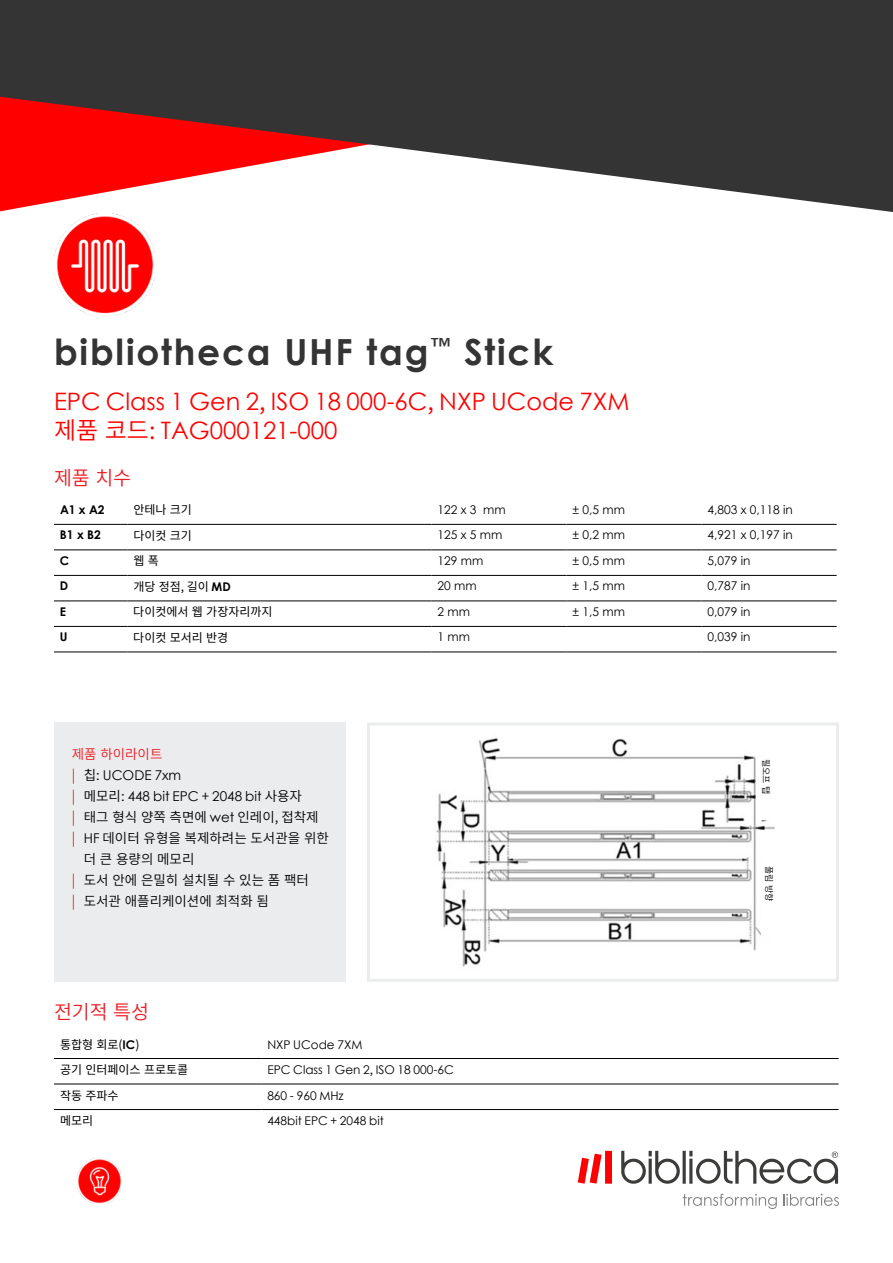
<style>
.page{position:relative;width:893px;height:1263px;background:#fff}
.page>*{position:absolute;margin:0;border:0;box-sizing:border-box;transform-origin:0 0}
.t1{font:700 36px "Century Gothic";letter-spacing:.05em;color:#343434}
.t2{font:24px/28.8px "Century Gothic";color:#f00}
.t3{font:19.5px "Source Han Sans KR";color:#ed1d24}
.t4{font:13.5px "Source Han Sans KR";color:#000}
.t5{font:13.5px/21px "Century Gothic";color:#000}
.t6{font:13.5px "Source Han Sans KR";color:#ed1d24}
.t7{font:12px "Century Gothic";color:#000}
.t8{font:12px "Source Han Sans KR";color:#000}
.t9{font:700 12px "Century Gothic";color:#000}
.t10{font:9px "Source Han Sans KR";color:#000}
.s1{font-family:"Source Han Sans KR"}
.s2{font-family:"Century Gothic";font-weight:700}
.s3{font-family:"Source Han Sans KR";color:#f00}
.s4{color:#f00}
.s5{font-family:"Century Gothic"}
</style>
<div class="page">
<svg style="left:0;top:0;width:893px;height:212px;fill:#343434"></svg>
<img style="left:54px;top:214px;width:101px;height:101px">
<svg style="left:683px;top:1194px;width:94px;height:15px"></svg>
<svg style="left:783px;top:1194px;width:56px;height:12px"></svg>
<svg style="left:621px;top:1151px;width:59px;height:33px"></svg>
<hr style="left:683px;top:1151px;width:3px;height:33px;background:#3c3c3b">
<svg style="left:689px;top:1151px;width:149px;height:33px"></svg>
<svg style="left:578px;top:1151px;width:34px;height:33px"></svg>
<div style="left:367px;top:722px;width:472px;height:260px;border:3px solid #ebeced"></div>
<img style="left:436px;top:738px;width:339px;height:229px">
<img style="left:77px;top:1159px;width:44px;height:44px">
<div style="left:762px;top:830px;width:15px;height:107px;background:#fff"></div>
<div style="left:756px;top:734px;width:21px;height:85px;background:#fff"></div>
<hr style="left:54px;top:1058px;width:207px;height:1px;background:#000">
<hr style="left:54px;top:1084px;width:207px;height:1px;background:#000">
<hr style="left:54px;top:1109px;width:207px;height:1px;background:#000">
<hr style="left:261px;top:1058px;width:578px;height:1px;background:#000">
<hr style="left:261px;top:1084px;width:578px;height:1px;background:#000">
<hr style="left:261px;top:1109px;width:578px;height:1px;background:#000">
<hr style="left:54px;top:524px;width:73px;height:1px;background:#000">
<hr style="left:127px;top:524px;width:305px;height:1px;background:#000">
<hr style="left:432px;top:524px;width:135px;height:1px;background:#000">
<hr style="left:567px;top:524px;width:135px;height:1px;background:#000">
<hr style="left:702px;top:524px;width:135px;height:1px;background:#000">
<hr style="left:54px;top:550px;width:73px;height:1px;background:#000">
<hr style="left:127px;top:550px;width:305px;height:1px;background:#000">
<hr style="left:432px;top:550px;width:135px;height:1px;background:#000">
<hr style="left:567px;top:550px;width:135px;height:1px;background:#000">
<hr style="left:702px;top:550px;width:135px;height:1px;background:#000">
<hr style="left:54px;top:575px;width:73px;height:1px;background:#000">
<hr style="left:127px;top:575px;width:305px;height:1px;background:#000">
<hr style="left:432px;top:575px;width:135px;height:1px;background:#000">
<hr style="left:567px;top:575px;width:135px;height:1px;background:#000">
<hr style="left:702px;top:575px;width:135px;height:1px;background:#000">
<hr style="left:54px;top:601px;width:73px;height:1px;background:#000">
<hr style="left:127px;top:601px;width:305px;height:1px;background:#000">
<hr style="left:432px;top:601px;width:135px;height:1px;background:#000">
<hr style="left:567px;top:601px;width:135px;height:1px;background:#000">
<hr style="left:702px;top:601px;width:135px;height:1px;background:#000">
<hr style="left:54px;top:626px;width:73px;height:1px;background:#000">
<hr style="left:127px;top:626px;width:305px;height:1px;background:#000">
<hr style="left:432px;top:626px;width:135px;height:1px;background:#000">
<hr style="left:567px;top:626px;width:135px;height:1px;background:#000">
<hr style="left:702px;top:626px;width:135px;height:1px;background:#000">
<hr style="left:54px;top:652px;width:73px;height:1px;background:#000">
<hr style="left:127px;top:652px;width:305px;height:1px;background:#000">
<hr style="left:432px;top:652px;width:135px;height:1px;background:#000">
<hr style="left:567px;top:652px;width:135px;height:1px;background:#000">
<hr style="left:702px;top:652px;width:135px;height:1px;background:#000">
<div style="left:55px;top:722px;width:291px;height:260px;background:#ebeced"></div>
<h1 class="t1" style="left:54px;top:325px;width:501px">bibliotheca UHF tag<sup>™</sup> Stick</h1>
<h2 class="t2" style="left:54px;top:387px;width:577px">EPC Class 1 Gen 2<span class="s1">,</span> ISO 18 000<span class="s1">-</span>6C<span class="s1">,</span> NXP UCode 7XM <span class="s1">제품 코드:</span> TAG000121-000</h2>
<h3 class="t3" style="left:54px;top:466px;width:79px">제품 치수</h3>
<p class="t9" style="left:60px;top:500px;width:46px">A1 x A2</p>
<p class="t8" style="left:133px;top:503px;width:60px">안테나 크기</p>
<p class="t7" style="left:438px;top:501px;width:70px">122 x 3 mm</p>
<p class="t7" style="left:573px;top:501px;width:54px">± 0,5 mm</p>
<p class="t7" style="left:708px;top:501px;width:87px">4,803 x 0,118 in</p>
<p class="t9" style="left:60px;top:526px;width:42px">B1 x B2</p>
<p class="t8" style="left:133px;top:529px;width:60px">다이컷 크기</p>
<p class="t7" style="left:438px;top:527px;width:66px">125 x 5 mm</p>
<p class="t7" style="left:573px;top:527px;width:54px">± 0,2 mm</p>
<p class="t7" style="left:708px;top:527px;width:87px">4,921 x 0,197 in</p>
<p class="t9" style="left:60px;top:551px;width:11px">C</p>
<p class="t8" style="left:133px;top:554px;width:27px">웹 폭</p>
<p class="t7" style="left:438px;top:552px;width:47px">129 mm</p>
<p class="t7" style="left:573px;top:552px;width:54px">± 0,5 mm</p>
<p class="t7" style="left:708px;top:552px;width:44px">5,079 in</p>
<p class="t9" style="left:60px;top:577px;width:10px">D</p>
<p class="t8" style="left:133px;top:580px;width:99px">개당 정점, 길이 <span class="s2">MD</span></p>
<p class="t7" style="left:438px;top:578px;width:41px">20 mm</p>
<p class="t7" style="left:573px;top:578px;width:54px">± 1,5 mm</p>
<p class="t7" style="left:708px;top:578px;width:44px">0,787 in</p>
<p class="t9" style="left:60px;top:602px;width:8px">E</p>
<p class="t8" style="left:133px;top:605px;width:141px">다이컷에서 웹 가장자리까지</p>
<p class="t7" style="left:438px;top:603px;width:34px">2 mm</p>
<p class="t7" style="left:573px;top:603px;width:54px">± 1,5 mm</p>
<p class="t7" style="left:708px;top:603px;width:44px">0,079 in</p>
<p class="t9" style="left:60px;top:628px;width:9px">U</p>
<p class="t8" style="left:133px;top:631px;width:97px">다이컷 모서리 반경</p>
<p class="t7" style="left:438px;top:629px;width:34px">1 mm</p>
<p class="t7" style="left:708px;top:629px;width:44px">0,039 in</p>
<p class="t6" style="left:72px;top:746px;width:92px">제품 하이라이트</p>
<p class="t5" style="left:72px;top:764px;width:232px"><span class="s3">|</span> <span class="s1">칩:</span> UCODE 7xm<br><span class="s3">|</span> <span class="s1">메모리:</span> 448 bit EPC <span class="s1">+</span> 2048 bit <span class="s1">사용자</span></p>
<p class="t4" style="left:72px;top:809px;width:248px"><span class="s4">|</span> 태그 형식 양쪽 측면에 <span class="s5">wet</span> 인레이, 접착제</p>
<p class="t4" style="left:72px;top:830px;width:259px"><span class="s4">|</span> <span class="s5">HF</span> 데이터 유형을 복제하려는 도서관을 위한</p>
<p class="t4" style="left:84px;top:851px;width:112px">더 큰 용량의 메모리</p>
<p class="t4" style="left:72px;top:872px;width:239px"><span class="s4">|</span> 도서 안에 은밀히 설치될 수 있는 폼 팩터</p>
<p class="t4" style="left:72px;top:893px;width:199px"><span class="s4">|</span> 도서관 애플리케이션에 최적화 됨</p>
<h3 class="t3" style="left:54px;top:1000px;width:97px">전기적 특성</h3>
<p class="t8" style="left:60px;top:1037px;width:81px">통합형 회로(<span class="s2">IC</span>)</p>
<p class="t7" style="left:267px;top:1036px;width:97px">NXP UCode 7XM</p>
<p class="t8" style="left:60px;top:1063px;width:130px">공기 인터페이스 프로토콜</p>
<p class="t7" style="left:267px;top:1061px;width:188px">EPC Class 1 Gen 2<span class="s1">,</span> ISO 18 000<span class="s1">-</span>6C</p>
<p class="t8" style="left:60px;top:1088px;width:60px">작동 주파수</p>
<p class="t7" style="left:267px;top:1087px;width:78px">860 <span class="s1">-</span> 960 MHz</p>
<p class="t8" style="left:60px;top:1114px;width:35px">메모리</p>
<p class="t7" style="left:267px;top:1112px;width:118px">448bit EPC <span class="s1">+</span> 2048 bit</p>
<p class="t10" style="left:771px;top:759px;width:37px;rotate:90deg">필오프 탭</p>
<p class="t10" style="left:774px;top:866px;width:37px;rotate:90deg">풀림 방향</p>
</div>
